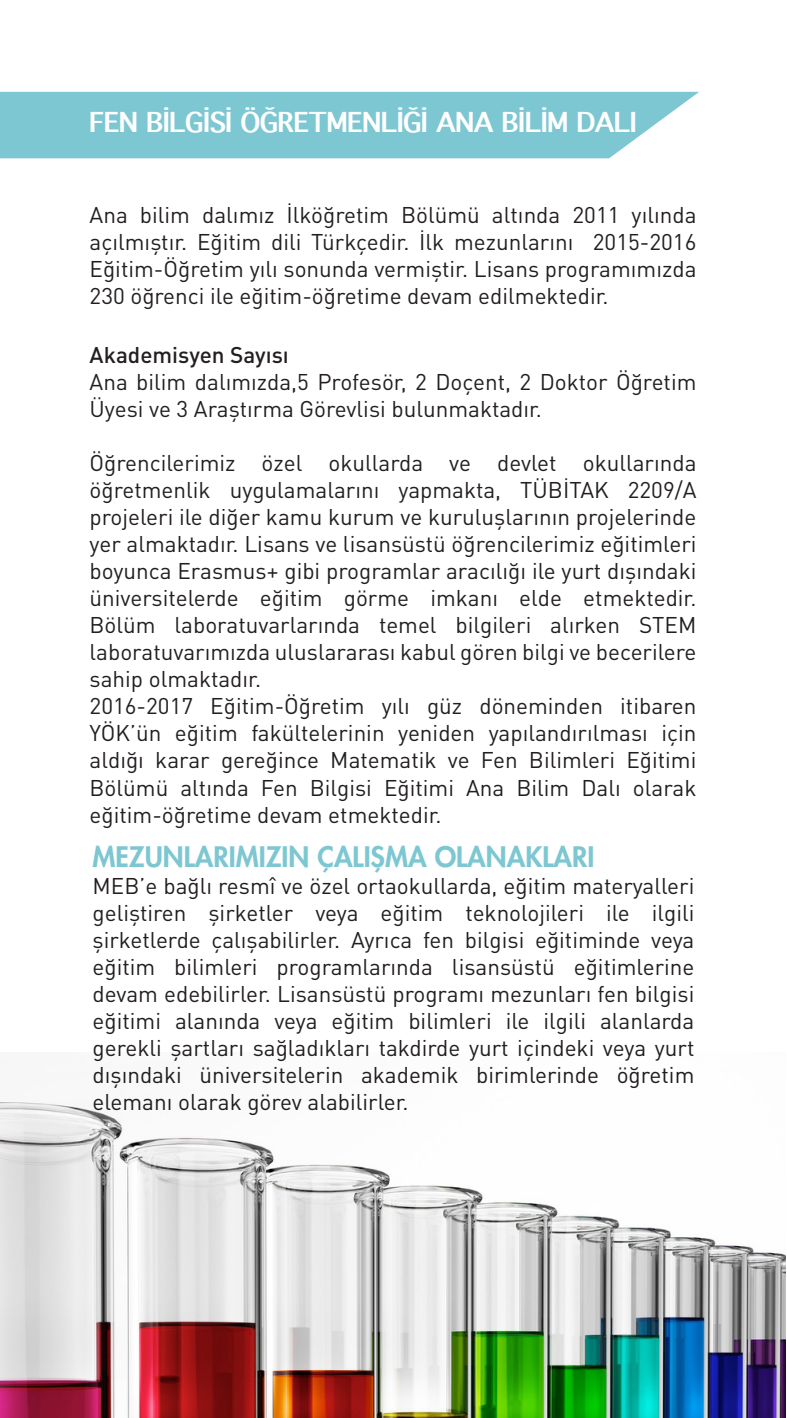
<style>
.page{position:relative;width:787px;height:1418px;background:#fff}
.page>*{position:absolute;margin:0;border:0;box-sizing:border-box;transform-origin:0 0}
.t1{font:800 27.5px "Futura Std";color:#7dc7d2}
.t2{font:700 26.25px "Thonburi";color:#fff}
.t3{font:22.5px/27px "DIN Pro";color:#231f20;text-align:justify}
.t4{font:500 22.5px "DIN Pro";color:#231f20}
</style>
<div class="page">
<div style="left:0;top:92px;width:699px;height:66px;background:#7dc7d2"></div>
<img style="left:0;top:1102px;width:785px;height:315px">
<p class="t2" style="left:90px;top:107px;width:548px">FEN BİLGİSİ ÖĞRETMENLİĞİ ANA BİLİM DALI</p>
<p class="t3" style="left:90px;top:201px;width:608px">Ana bilim dalımız İlköğretim Bölümü altında 2011 yılında açılmıştır. Eğitim dili Türkçedir. İlk mezunlarını 2015-2016<br>Eğitim-Öğretim yılı sonunda vermiştir. Lisans programımızda 230 öğrenci ile eğitim-öğretime devam edilmektedir.</p>
<p class="t4" style="left:90px;top:340px;width:201px">Akademisyen Sayısı</p>
<p class="t3" style="left:90px;top:368px;width:608px">Ana bilim dalımızda,5 Profesör, 2 Doçent, 2 Doktor Öğretim<br>Üyesi ve 3 Araştırma Görevlisi bulunmaktadır.</p>
<p class="t3" style="left:90px;top:449px;width:608px">Öğrencilerimiz özel okullarda ve devlet okullarında öğretmenlik uygulamalarını yapmakta, TÜBİTAK 2209/A projeleri ile diğer kamu kurum ve kuruluşlarının projelerinde yer almaktadır. Lisans ve lisansüstü öğrencilerimiz eğitimleri boyunca Erasmus+ gibi programlar aracılığı ile yurt dışındaki üniversitelerde eğitim görme imkanı elde etmektedir.<br>Bölüm laboratuvarlarında temel bilgileri alırken STEM laboratuvarımızda uluslararası kabul gören bilgi ve becerilere sahip olmaktadır.</p>
<p class="t3" style="left:90px;top:692px;width:608px">2016-2017 Eğitim-Öğretim yılı güz döneminden itibaren YÖK’ün eğitim fakültelerinin yeniden yapılandırılması için aldığı karar gereğince Matematik ve Fen Bilimleri Eğitimi Bölümü altında Fen Bilgisi Eğitimi Ana Bilim Dalı olarak eğitim-öğretime devam etmektedir.</p>
<p class="t1" style="left:93px;top:839px;width:503px">MEZUNLARIMIZIN ÇALIŞMA OLANAKLARI</p>
<p class="t3" style="left:93px;top:871px;width:603px">MEB’e bağlı resmî ve özel ortaokullarda, eğitim materyalleri geliştiren şirketler veya eğitim teknolojileri ile ilgili şirketlerde çalışabilirler. Ayrıca fen bilgisi eğitiminde veya eğitim bilimleri programlarında lisansüstü eğitimlerine devam edebilirler. Lisansüstü programı mezunları fen bilgisi eğitimi alanında veya eğitim bilimleri ile ilgili alanlarda gerekli şartları sağladıkları takdirde yurt içindeki veya yurt dışındaki üniversitelerin akademik birimlerinde öğretim elemanı olarak görev alabilirler.</p>
</div>
